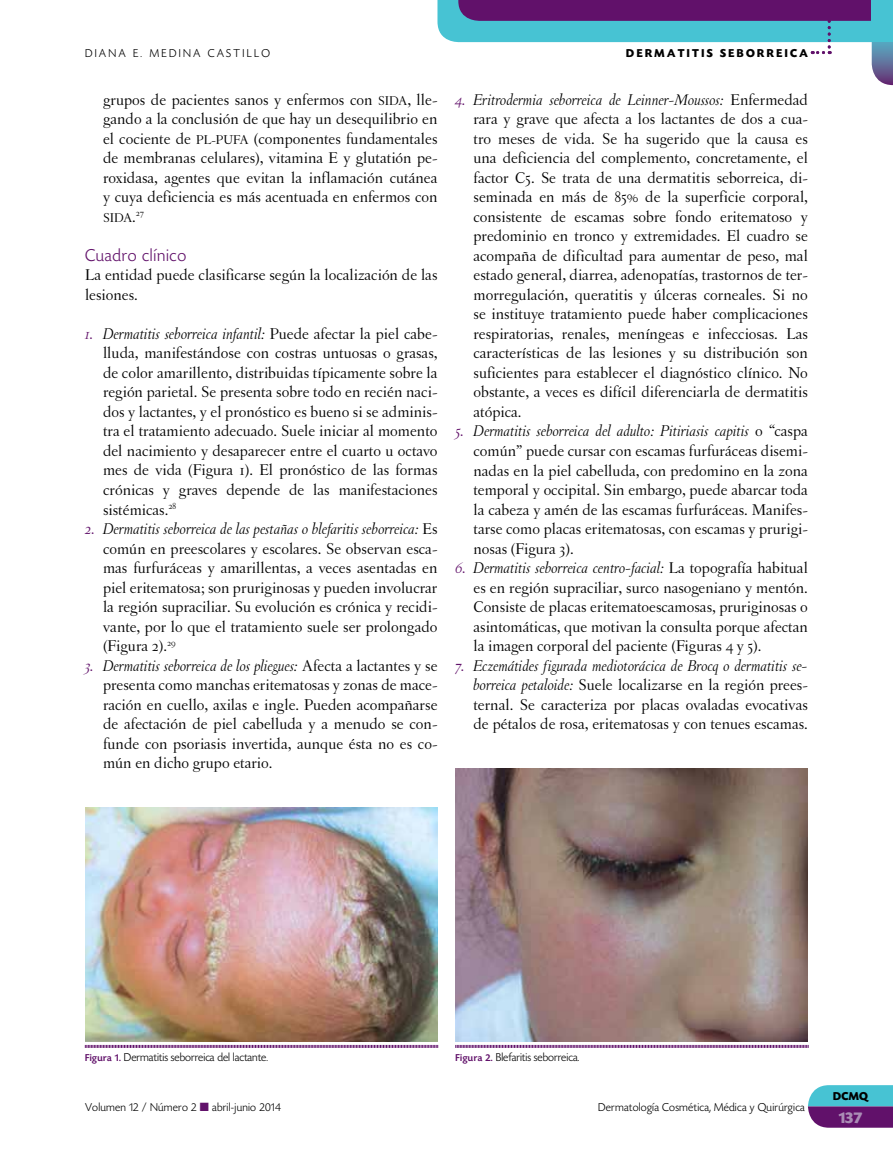
<style>
.page{position:relative;width:893px;height:1149px;background:#fff}
.page>*{position:absolute;margin:0;border:0;box-sizing:border-box;transform-origin:0 0}
.t1{font:300 18px "Today HEF";letter-spacing:.04em;color:#61116a}
.t2{font:16.5px/19.5px "Letras Oldstyle";color:#000;text-align:justify}
.t3{font:700 16.5px "Today HEF";color:#aa8db5}
.t4{font:13.5px "Letras Oldstyle";color:#000}
.t5{font:300 12px "Today HEF";letter-spacing:.02em;color:#000}
.t6{font:300 12px "Today HEF";color:#000}
.t7{font:700 12px "Today HEF";letter-spacing:.2em;color:#000}
.s1{font-size:13.5px}
.s2{font-size:16.5px}
.s3{font-style:italic;color:#61116a}
.s4{font-style:italic}
.s5{font-weight:500;font-size:10.5px;color:#61116a}
.s6{color:#61116a}
</style>
<div class="page">
<svg style="left:808px;top:1085px;width:85px;height:42px;background:#5d73a4"></svg>
<svg style="left:437px;top:0;width:456px;height:85px"></svg>
<img style="left:85px;top:807px;width:352px;height:234px">
<img style="left:455px;top:768px;width:353px;height:273px">
<svg style="left:85px;top:1044px;width:353px;height:4px"></svg>
<svg style="left:455px;top:1044px;width:354px;height:4px"></svg>
<p class="t5" style="left:85px;top:47px;width:9px">diana</p>
<p class="t5" style="left:133px;top:47px;width:27px">e . medina</p>
<p class="t5" style="left:208px;top:47px;width:9px">castillo</p>
<p class="t2" style="left:103px;top:90px;width:336px">grupos de pacientes sanos y enfermos con <span class="s1">SIDA</span>, lle&shy;gando a la conclusión de que hay un desequilibrio en el cociente de <span class="s1">PL-PUFA</span> (componentes fundamentales de membranas celulares), vitamina E y glutatión pe&shy;roxidasa, agentes que evitan la inflamación cutánea y cuya deficiencia es más acentuada en enfermos con</p>
<p class="t4" style="left:103px;top:210px;width:42px">SIDA<span class="s2">.</span><sup>27</sup></p>
<p class="t1" style="left:85px;top:245px;width:103px">Cuadro clínico</p>
<p class="t2" style="left:85px;top:265px;width:354px">La entidad puede clasificarse según la localización de las lesiones.</p>
<p class="t2" style="left:103px;top:324px;width:336px;text-indent:-18px"><span class="s3">1.</span> <span class="s4">Dermatitis seborreica infantil:</span> Puede afectar la piel cabe&shy;lluda, manifestándose con costras untuosas o grasas, de color amarillento, distribuidas típicamente sobre la región parietal. Se presenta sobre todo en recién naci&shy;dos y lactantes, y el pronóstico es bueno si se adminis&shy;tra el tratamiento adecuado. Suele iniciar al momento del nacimiento y desaparecer entre el cuarto u octavo mes de vida (Figura 1). El pronóstico de las formas crónicas y graves depende de las manifestaciones sistémicas.<sup>28</sup></p>
<p class="t2" style="left:103px;top:519px;width:336px;text-indent:-18px"><span class="s3">2.</span> <span class="s4">Dermatitis seborreica de las pestañas o blefaritis seborreica:</span> Es común en preescolares y escolares. Se observan esca&shy;mas furfuráceas y amarillentas, a veces asentadas en piel eritematosa; son pruriginosas y pueden involucrar la región supraciliar. Su evolución es crónica y recidi&shy;vante, por lo que el tratamiento suele ser prolongado (Figura 2).<sup>29</sup></p>
<p class="t2" style="left:103px;top:655px;width:336px;text-indent:-18px"><span class="s3">3.</span> <span class="s4">Dermatitis seborreica de los pliegues:</span> Afecta a lactantes y se presenta como manchas eritematosas y zonas de mace&shy;ración en cuello, axilas e ingle. Pueden acompañarse de afectación de piel cabelluda y a menudo se con&shy;funde con psoriasis invertida, aunque ésta no es co&shy;mún en dicho grupo etario.</p>
<p class="t7" style="left:626px;top:47px;width:183px">DERMATITIS SEBORREICA</p>
<p class="t2" style="left:473px;top:90px;width:336px;text-indent:-18px"><span class="s3">4.</span> <span class="s4">Eritrodermia seborreica de Leinner-Moussos:</span> Enfermedad rara y grave que afecta a los lactantes de dos a cua&shy;tro meses de vida. Se ha sugerido que la causa es una deficiencia del complemento, concretamente, el factor C5. Se trata de una dermatitis seborreica, di&shy;seminada en más de 85% de la superficie corporal, consistente de escamas sobre fondo eritematoso y predominio en tronco y extremidades. El cuadro se acompaña de dificultad para aumentar de peso, mal estado general, diarrea, adenopatías, trastornos de ter&shy;morregulación, queratitis y úlceras corneales. Si no se instituye tratamiento puede haber complicaciones respiratorias, renales, meníngeas e infecciosas. Las características de las lesiones y su distribución son suficientes para establecer el diagnóstico clínico. No obstante, a veces es difícil diferenciarla de dermatitis atópica.</p>
<p class="t2" style="left:473px;top:421px;width:336px;text-indent:-18px"><span class="s3">5.</span> <span class="s4">Dermatitis seborreica del adulto: Pitiriasis capitis</span> o “caspa común” puede cursar con escamas furfuráceas disemi&shy;nadas en la piel cabelluda, con predomino en la zona temporal y occipital. Sin embargo, puede abarcar toda la cabeza y amén de las escamas furfuráceas. Manifes&shy;tarse como placas eritematosas, con escamas y prurigi&shy;nosas (Figura 3).</p>
<p class="t2" style="left:473px;top:558px;width:336px;text-indent:-18px"><span class="s3">6.</span> <span class="s4">Dermatitis seborreica centro-facial:</span> La topografía habitual es en región supraciliar, surco nasogeniano y mentón.<br>Consiste de placas eritematoescamosas, pruriginosas o asintomáticas, que motivan la consulta porque afectan la imagen corporal del paciente (Figuras 4 y 5).</p>
<p class="t2" style="left:473px;top:655px;width:336px;text-indent:-18px"><span class="s3">7.</span> <span class="s4">Eczemátides figurada mediotorácica de Brocq o dermatitis se&shy;borreica petaloide:</span> Suele localizarse en la región prees&shy;ternal. Se caracteriza por placas ovaladas evocativas de pétalos de rosa, eritematosas y con tenues escamas.</p>
<p class="t6" style="left:85px;top:1050px;width:184px"><span class="s5">Figura 1.</span> Dermatitis seborreica del lactante.</p>
<p class="t6" style="left:455px;top:1050px;width:125px"><span class="s5">Figura 2.</span> Blefaritis seborreica.</p>
<p class="t5" style="left:85px;top:1100px;width:197px">Volumen 12 / Número 2 <span class="s6">■</span> abril-junio 2014</p>
<p class="t5" style="left:598px;top:1100px;width:208px">Dermatología Cosmética, Médica y Quirúrgica</p>
<p class="t7" style="left:833px;top:1089px;width:36px">DCMQ</p>
<p class="t3" style="left:839px;top:1108px;width:25px">137</p>
</div>
